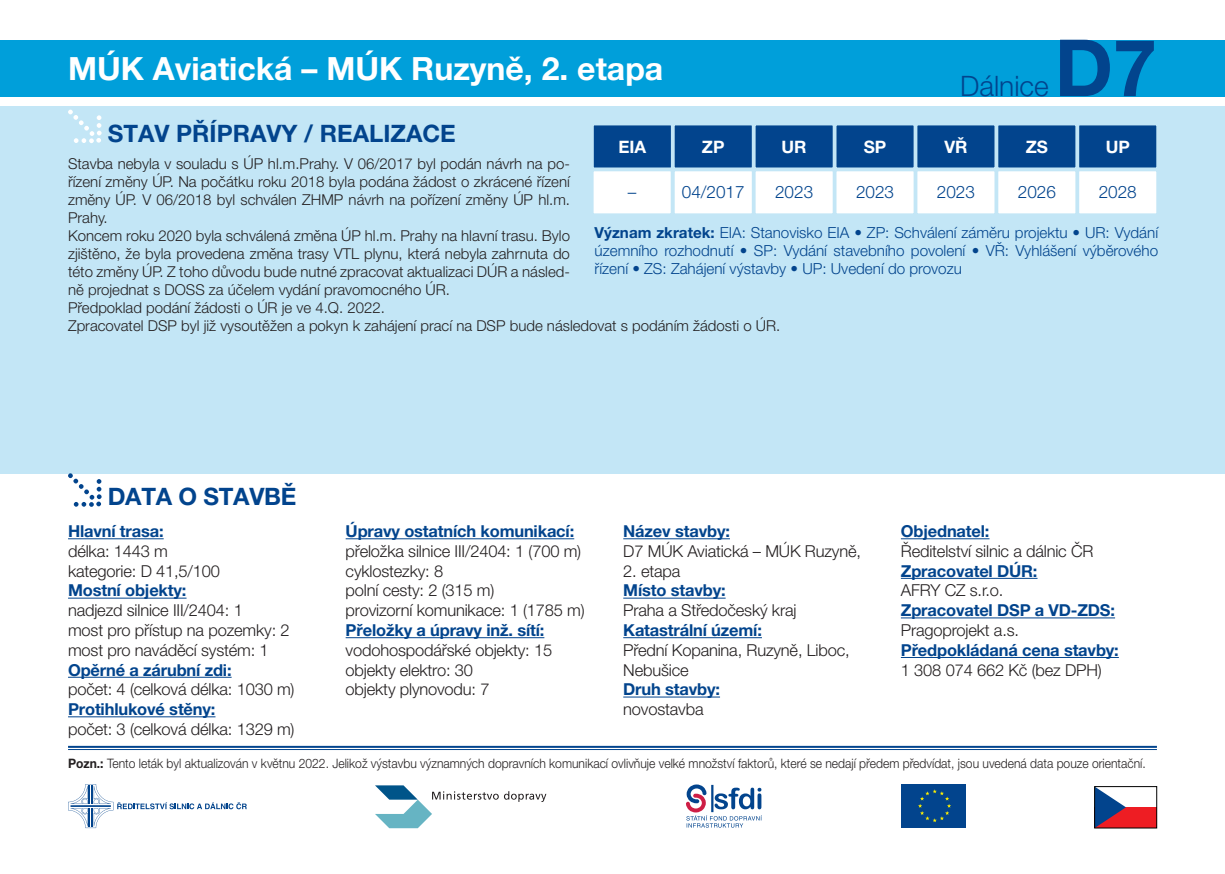
<style>
.page{position:relative;width:1225px;height:874px;background:#fff}
.page>*{position:absolute;margin:0;border:0;box-sizing:border-box;transform-origin:0 0}
.t1{font:700 78.8px "Helvetica Neue LT Pro";color:#02448d}
.t2{font:700 32px "Helvetica Neue LT Pro";color:#fff}
.t3{font:300 28.2px "Helvetica Neue LT Pro";color:#02448d}
.t4{font:700 24px "Helvetica Neue LT Pro";color:#02448d}
.t5{font:300 17.2px "Helvetica Neue LT Pro";color:#02448d}
.t6{font:700 17.2px "Helvetica Neue LT Pro";color:#fff}
.t7{font:300 16.4px/19.8px "Helvetica Neue LT Pro";letter-spacing:-.01em;color:#231f20}
.t8{font:700 16.4px "Helvetica Neue LT Pro";letter-spacing:-.01em;color:#02448d}
.t9{font:300 15.2px/18.2px "Helvetica Neue LT Pro";color:#02448d;text-align:justify}
.t10{font:300 15px/18px "Helvetica Neue LT Pro";color:#231f20;text-align:justify}
.t11{font:300 13px "Helvetica Neue LT Pro";color:#231f20;scale:.93 1}
.s1{font-weight:700}
</style>
<div class="page">
<div style="left:0;top:106px;width:1225px;height:367px;background:#c3e6f6"></div>
<svg style="left:68px;top:110px;width:34px;height:33px"></svg>
<div style="left:1078px;top:124px;width:79px;height:44px;background:#02448d"></div>
<div style="left:1077px;top:123px;width:81px;height:46px;border:2px solid #c3e6f6"></div>
<div style="left:916px;top:124px;width:79px;height:44px;background:#02448d"></div>
<div style="left:915px;top:123px;width:81px;height:46px;border:2px solid #c3e6f6"></div>
<div style="left:754px;top:124px;width:79px;height:44px;background:#02448d"></div>
<div style="left:753px;top:123px;width:81px;height:46px;border:2px solid #c3e6f6"></div>
<div style="left:997px;top:124px;width:79px;height:44px;background:#02448d"></div>
<div style="left:996px;top:123px;width:81px;height:46px;border:2px solid #c3e6f6"></div>
<div style="left:835px;top:124px;width:79px;height:44px;background:#02448d"></div>
<div style="left:834px;top:123px;width:81px;height:46px;border:2px solid #c3e6f6"></div>
<div style="left:674px;top:124px;width:78px;height:44px;background:#02448d"></div>
<div style="left:673px;top:123px;width:80px;height:46px;border:2px solid #c3e6f6"></div>
<div style="left:593px;top:124px;width:79px;height:44px;background:#02448d"></div>
<div style="left:592px;top:123px;width:81px;height:46px;border:2px solid #c3e6f6"></div>
<div style="left:1078px;top:170px;width:79px;height:44px;background:#fff"></div>
<div style="left:1077px;top:169px;width:81px;height:46px;border:2px solid #c3e6f6"></div>
<div style="left:916px;top:170px;width:79px;height:44px;background:#fff"></div>
<div style="left:915px;top:169px;width:81px;height:46px;border:2px solid #c3e6f6"></div>
<div style="left:754px;top:170px;width:79px;height:44px;background:#fff"></div>
<div style="left:753px;top:169px;width:81px;height:46px;border:2px solid #c3e6f6"></div>
<div style="left:997px;top:170px;width:79px;height:44px;background:#fff"></div>
<div style="left:996px;top:169px;width:81px;height:46px;border:2px solid #c3e6f6"></div>
<div style="left:835px;top:170px;width:79px;height:44px;background:#fff"></div>
<div style="left:834px;top:169px;width:81px;height:46px;border:2px solid #c3e6f6"></div>
<div style="left:674px;top:170px;width:78px;height:44px;background:#fff"></div>
<div style="left:673px;top:169px;width:80px;height:46px;border:2px solid #c3e6f6"></div>
<div style="left:592px;top:170px;width:79px;height:44px;background:#fff"></div>
<div style="left:591px;top:169px;width:81px;height:46px;border:2px solid #c3e6f6"></div>
<hr style="left:68px;top:745px;width:1089px;height:2px;background:#02448d">
<hr style="left:68px;top:748px;width:1089px;height:1px;background:#02448d">
<hr style="left:68px;top:538px;width:96px;height:1px;background:#02448d">
<hr style="left:68px;top:597px;width:118px;height:1px;background:#02448d">
<hr style="left:68px;top:676px;width:164px;height:1px;background:#02448d">
<hr style="left:68px;top:716px;width:147px;height:1px;background:#02448d">
<hr style="left:346px;top:538px;width:228px;height:1px;background:#02448d">
<hr style="left:346px;top:637px;width:198px;height:1px;background:#02448d">
<hr style="left:623px;top:538px;width:107px;height:1px;background:#02448d">
<hr style="left:623px;top:597px;width:102px;height:1px;background:#02448d">
<hr style="left:623px;top:637px;width:139px;height:1px;background:#02448d">
<hr style="left:623px;top:696px;width:97px;height:1px;background:#02448d">
<hr style="left:901px;top:538px;width:88px;height:1px;background:#02448d">
<hr style="left:901px;top:577px;width:136px;height:1px;background:#02448d">
<hr style="left:901px;top:617px;width:214px;height:1px;background:#02448d">
<hr style="left:901px;top:656px;width:217px;height:1px;background:#02448d">
<div style="left:0;top:40px;width:1225px;height:56px;background:#009fda"></div>
<svg style="left:68px;top:473px;width:34px;height:33px"></svg>
<div style="left:901px;top:784px;width:65px;height:43px;background:#02448d"></div>
<svg style="left:918px;top:789px;width:33px;height:32px"></svg>
<div style="left:1094px;top:806px;width:62px;height:21px;background:#ee1d23"></div>
<svg style="left:1096px;top:788px;width:30px;height:37px"></svg>
<div style="left:1094px;top:786px;width:63px;height:41px;border:1px solid #000"></div>
<svg style="left:68px;top:784px;width:179px;height:43px"></svg>
<svg style="left:686px;top:784px;width:76px;height:43px"></svg>
<svg style="left:375px;top:785px;width:171px;height:42px"></svg>
<p class="t2" style="left:68px;top:48px;width:597px">MÚK Aviatická – MÚK Ruzyně, 2. etapa</p>
<p class="t3" style="left:960px;top:69px;width:90px">Dálnice</p>
<p class="t1" style="left:1054px;top:19px;width:104px">D7</p>
<p class="t4" style="left:108px;top:119px;width:350px">STAV PŘÍPRAVY / REALIZACE</p>
<p class="t6" style="left:618px;top:136px;width:29px">EIA</p>
<p class="t6" style="left:702px;top:136px;width:24px">ZP</p>
<p class="t6" style="left:781px;top:136px;width:27px">UR</p>
<p class="t6" style="left:863px;top:136px;width:24px">SP</p>
<p class="t6" style="left:944px;top:136px;width:25px">VŘ</p>
<p class="t6" style="left:1025px;top:136px;width:24px">ZS</p>
<p class="t6" style="left:1105px;top:136px;width:26px">UP</p>
<p class="t10" style="left:68px;top:154px;width:503px">Stavba nebyla v souladu s ÚP hl.m.Prahy. V 06/2017 byl podán návrh na po&shy;řízení změny ÚP. Na počátku roku 2018 byla podána žádost o zkrácené řízení změny ÚP. V 06/2018 byl schválen ZHMP návrh na pořízení změny ÚP hl.m.<br>Prahy.</p>
<p class="t10" style="left:68px;top:226px;width:503px">Koncem roku 2020 byla schválená změna ÚP hl.m. Prahy na hlavní trasu. Bylo zjištěno, že byla provedena změna trasy VTL plynu, která nebyla zahrnuta do této změny ÚP. Z toho důvodu bude nutné zpracovat aktualizaci DÚR a násled&shy;ně projednat s DOSS za účelem vydání pravomocného ÚR.</p>
<p class="t10" style="left:68px;top:298px;width:318px">Předpoklad podání žádosti o ÚR je ve 4.Q. 2022.</p>
<p class="t10" style="left:68px;top:316px;width:714px">Zpracovatel DSP byl již vysoutěžen a pokyn k zahájení prací na DSP bude následovat s podáním žádosti o ÚR.</p>
<p class="t5" style="left:628px;top:182px;width:10px">–</p>
<p class="t5" style="left:682px;top:182px;width:64px">04/2017</p>
<p class="t5" style="left:775px;top:182px;width:40px">2023</p>
<p class="t5" style="left:856px;top:182px;width:40px">2023</p>
<p class="t5" style="left:937px;top:182px;width:40px">2023</p>
<p class="t5" style="left:1017px;top:182px;width:40px">2026</p>
<p class="t5" style="left:1098px;top:182px;width:40px">2028</p>
<p class="t9" style="left:594px;top:223px;width:565px"><span class="s1">Význam zkratek:</span> EIA: Stanovisko EIA • ZP: Schválení záměru projektu • UR: Vydání územního rozhodnutí • SP: Vydání stavebního povolení • VŘ: Vyhlášení výběrového řízení • ZS: Zahájení výstavby • UP: Uvedení do provozu</p>
<p class="t4" style="left:108px;top:481px;width:190px">DATA O STAVBĚ</p>
<p class="t8" style="left:68px;top:521px;width:97px">Hlavní trasa:</p>
<p class="t7" style="left:68px;top:540px;width:101px">délka: 1443 m</p>
<p class="t7" style="left:68px;top:560px;width:154px">kategorie: D 41,5/100</p>
<p class="t8" style="left:68px;top:580px;width:120px">Mostní objekty:</p>
<p class="t7" style="left:68px;top:600px;width:176px">nadjezd silnice III/2404: 1</p>
<p class="t7" style="left:68px;top:619px;width:223px">most pro přístup na pozemky: 2</p>
<p class="t7" style="left:68px;top:639px;width:202px">most pro naváděcí systém: 1</p>
<p class="t8" style="left:68px;top:659px;width:165px">Opěrné a zárubní zdi:</p>
<p class="t7" style="left:68px;top:679px;width:228px">počet: 4 (celková délka: 1030 m)</p>
<p class="t8" style="left:68px;top:698px;width:149px">Protihlukové stěny:</p>
<p class="t7" style="left:68px;top:718px;width:228px">počet: 3 (celková délka: 1329 m)</p>
<p class="t8" style="left:346px;top:521px;width:230px">Úpravy ostatních komunikací:</p>
<p class="t7" style="left:346px;top:540px;width:237px">přeložka silnice III/2404: 1 (700 m)</p>
<p class="t7" style="left:346px;top:560px;width:99px">cyklostezky: 8</p>
<p class="t7" style="left:346px;top:580px;width:150px">polní cesty: 2 (315 m)</p>
<p class="t7" style="left:346px;top:600px;width:241px">provizorní komunikace: 1 (1785 m)</p>
<p class="t8" style="left:346px;top:619px;width:200px">Přeložky a úpravy inž. sítí:</p>
<p class="t7" style="left:346px;top:639px;width:208px">vodohospodářské objekty: 15</p>
<p class="t7" style="left:346px;top:659px;width:129px">objekty elektro: 30</p>
<p class="t7" style="left:346px;top:679px;width:145px">objekty plynovodu: 7</p>
<p class="t8" style="left:623px;top:521px;width:108px">Název stavby:</p>
<p class="t7" style="left:623px;top:540px;width:239px">D7 MÚK Aviatická – MÚK Ruzyně,</p>
<p class="t7" style="left:623px;top:560px;width:59px">2. etapa</p>
<p class="t8" style="left:623px;top:580px;width:104px">Místo stavby:</p>
<p class="t7" style="left:623px;top:600px;width:175px">Praha a Středočeský kraj</p>
<p class="t8" style="left:623px;top:619px;width:140px">Katastrální území:</p>
<p class="t7" style="left:623px;top:639px;width:228px">Přední Kopanina, Ruzyně, Liboc,<br>Nebušice</p>
<p class="t8" style="left:623px;top:679px;width:98px">Druh stavby:</p>
<p class="t7" style="left:623px;top:698px;width:82px">novostavba</p>
<p class="t8" style="left:901px;top:521px;width:90px">Objednatel:</p>
<p class="t7" style="left:901px;top:540px;width:194px">Ředitelství silnic a dálnic ČR</p>
<p class="t8" style="left:901px;top:560px;width:138px">Zpracovatel DÚR:</p>
<p class="t7" style="left:901px;top:580px;width:104px">AFRY CZ s.r.o.</p>
<p class="t8" style="left:901px;top:600px;width:216px">Zpracovatel DSP a VD-ZDS:</p>
<p class="t7" style="left:901px;top:619px;width:120px">Pragoprojekt a.s.</p>
<p class="t8" style="left:901px;top:639px;width:219px">Předpokládaná cena stavby:</p>
<p class="t7" style="left:901px;top:659px;width:202px">1 308 074 662 Kč (bez DPH)</p>
<p class="t11" style="left:68px;top:755px;width:1160px"><span class="s1">Pozn.:</span> Tento leták byl aktualizován v květnu 2022. Jelikož výstavbu významných dopravních komunikací ovlivňuje velké množství faktorů, které se nedají předem předvídat, jsou uvedená data pouze orientační.</p>
</div>
